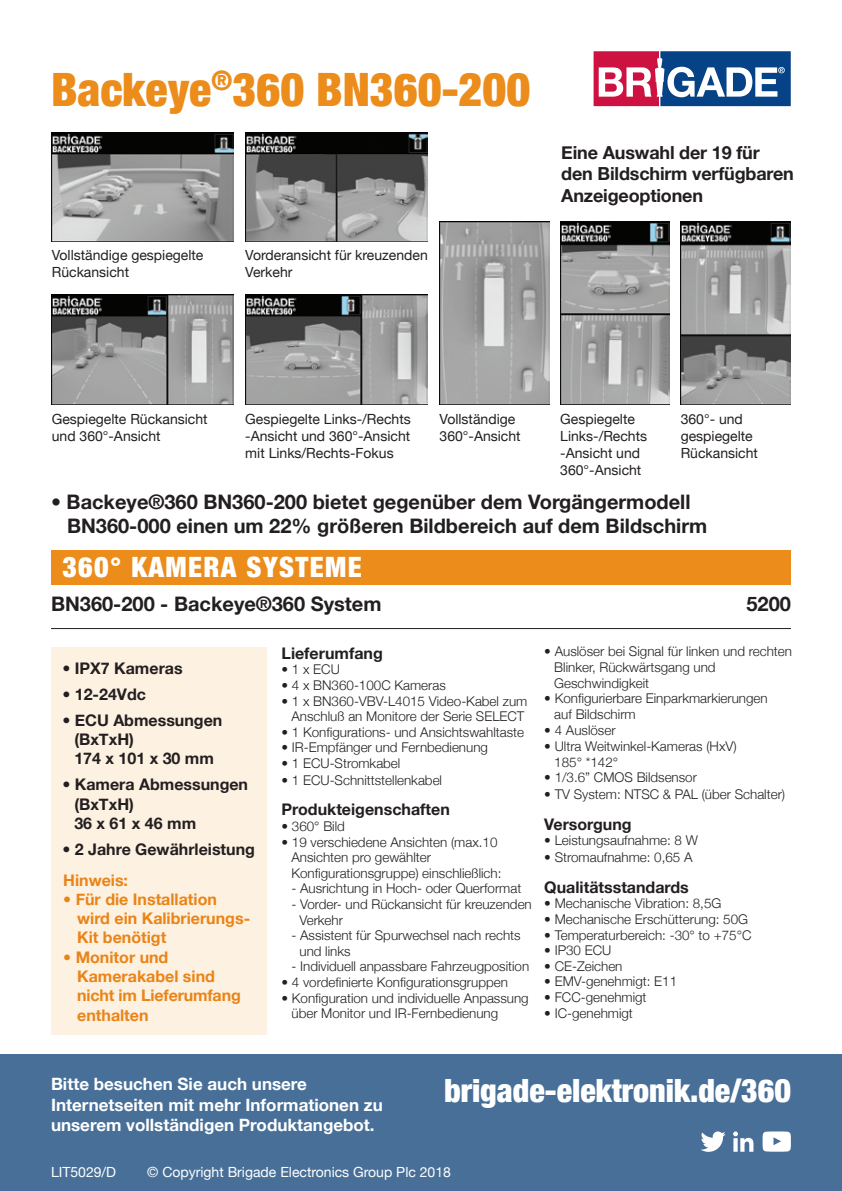
<style>
.page{position:relative;width:842px;height:1191px;background:#fff}
.page>*{position:absolute;margin:0;border:0;box-sizing:border-box;transform-origin:0 0}
.t1{font:900 condensed 46px "Helvetica Neue";color:#eb8c1b}
.t2{font:900 condensed 32px "Helvetica Neue";color:#fff}
.t3{font:900 condensed 28px "Helvetica Neue";letter-spacing:.05em;color:#fff}
.Heading_with_rule{font:700 20px/24px "Helvetica Neue";color:#231f20}
.t4{font:700 18px/21.6px "Helvetica Neue";letter-spacing:-.01em;color:#231f20}
.t5{font:700 17px/20.4px "Helvetica Neue";color:#fff}
.t6{font:700 16px/19.4px "Helvetica Neue";color:#eb8c1b}
.Feature_bullets{font:700 16px/19.2px "Helvetica Neue";color:#231f20}
.Bullet_headings{font:700 16px "Helvetica Neue";color:#231f20}
.t7{font:14px/16.8px "Helvetica Neue";color:#231f20}
.t8{font:14px "Helvetica Neue";color:#fff}
.Product_bullets{font:300 13.4px/15.6px "Helvetica Neue";color:#231f20}
</style>
<div class="page">
<div style="left:0;top:1054px;width:842px;height:137px;background:#476f98"></div>
<svg style="left:593px;top:51px;width:198px;height:56px"></svg>
<svg style="left:594px;top:51px;width:197px;height:55px"></svg>
<svg style="left:700px;top:1131px;width:26px;height:20px"></svg>
<svg style="left:733px;top:1131px;width:20px;height:20px"></svg>
<svg style="left:762px;top:1131px;width:29px;height:20px"></svg>
<hr style="left:51px;top:628px;width:740px;height:1px;background:#231f20">
<div style="left:51px;top:647px;width:215px;height:387px;background:#fdf1e2"></div>
<div style="left:51px;top:550px;width:740px;height:34px;background:#eb8c1b"></div>
<img style="left:51px;top:132px;width:182px;height:110px">
<img style="left:51px;top:295px;width:182px;height:109px">
<img style="left:440px;top:222px;width:109px;height:182px">
<img style="left:560px;top:222px;width:110px;height:182px">
<img style="left:681px;top:222px;width:109px;height:182px">
<img style="left:245px;top:295px;width:183px;height:109px">
<img style="left:245px;top:132px;width:183px;height:110px">
<p class="t1" style="left:51px;top:51px;width:481px">Backeye<sup>®</sup>360 BN360-200</p>
<p class="t7" style="left:52px;top:246px;width:153px">Vollständige gespiegelte<br>Rückansicht</p>
<p class="t7" style="left:245px;top:246px;width:184px">Vorderansicht für kreuzenden<br>Verkehr</p>
<p class="t4" style="left:561px;top:141px;width:234px">Eine Auswahl der 19 für den Bildschirm verfügbaren<br>Anzeigeoptionen</p>
<p class="t7" style="left:52px;top:410px;width:157px">Gespiegelte Rückansicht und 360°-Ansicht</p>
<p class="t7" style="left:440px;top:410px;width:83px">Vollständige<br>360°-Ansicht</p>
<p class="t7" style="left:560px;top:410px;width:88px">Gespiegelte<br>Links-/Rechts -Ansicht und<br>360°-Ansicht</p>
<p class="t7" style="left:681px;top:410px;width:79px">360°- und gespiegelte<br>Rückansicht</p>
<p class="t7" style="left:245px;top:410px;width:167px;text-align:justify">Gespiegelte Links-/Rechts -Ansicht und 360°-Ansicht mit Links/Rechts-Fokus</p>
<p class="Heading_with_rule" style="left:67px;top:489px;width:642px;text-indent:-16px">• Backeye®360 BN360-200 bietet gegenüber dem Vorgängermodell<br>BN360-000 einen um 22% größeren Bildbereich auf dem Bildschirm</p>
<p class="t3" style="left:62px;top:544px;width:301px">360° KAMERA SYSTEME</p>
<p class="Heading_with_rule" style="left:51px;top:591px;width:332px">BN360-200 - Backeye®360 System</p>
<p class="Heading_with_rule" style="left:746px;top:591px;width:46px">5200</p>
<p class="Bullet_headings" style="left:281px;top:638px;width:103px">Lieferumfang</p>
<p class="Product_bullets" style="left:281px;top:661px;width:60px">• 1 x ECU</p>
<p class="Product_bullets" style="left:281px;top:676px;width:166px">• 4 x BN360-100C Kameras</p>
<p class="Product_bullets" style="left:281px;top:692px;width:247px;text-align:center">• 1 x BN360-VBV-L4015 Video-Kabel zum<br>Anschluß an Monitore der Serie SELECT</p>
<p class="Product_bullets" style="left:281px;top:723px;width:244px">• 1 Konfigurations- und Ansichtswahltaste</p>
<p class="Product_bullets" style="left:281px;top:739px;width:208px">• IR-Empfänger und Fernbedienung</p>
<p class="Product_bullets" style="left:281px;top:754px;width:120px">• 1 ECU-Stromkabel</p>
<p class="Product_bullets" style="left:281px;top:771px;width:162px">• 1 ECU-Schnittstellenkabel</p>
<p class="Bullet_headings" style="left:281px;top:795px;width:170px">Produkteigenschaften</p>
<p class="Product_bullets" style="left:281px;top:817px;width:65px">• 360° Bild</p>
<p class="Product_bullets" style="left:291px;top:833px;width:207px;text-indent:-10px">• 19 verschiedene Ansichten (max.10<br>Ansichten pro gewählter</p>
<p class="Product_bullets" style="left:291px;top:864px;width:211px">Konfigurationsgruppe) einschließlich:</p>
<p class="Product_bullets" style="left:291px;top:880px;width:231px">- Ausrichtung in Hoch- oder Querformat</p>
<p class="Product_bullets" style="left:299px;top:895px;width:234px;text-indent:-8px">- Vorder- und Rückansicht für kreuzenden<br>Verkehr</p>
<p class="Product_bullets" style="left:299px;top:926px;width:223px;text-indent:-8px">- Assistent für Spurwechsel nach rechts und links</p>
<p class="Product_bullets" style="left:291px;top:958px;width:239px">- Individuell anpassbare Fahrzeugposition</p>
<p class="Product_bullets" style="left:281px;top:973px;width:228px">• 4 vordefinierte Konfigurationsgruppen</p>
<p class="Product_bullets" style="left:291px;top:989px;width:239px;text-indent:-10px">• Konfiguration und individuelle Anpassung über Monitor und IR-Fernbedienung</p>
<p class="Product_bullets" style="left:554px;top:642px;width:239px;text-indent:-10px">• Auslöser bei Signal für linken und rechten<br>Blinker, Rückwärtsgang und</p>
<p class="Product_bullets" style="left:554px;top:674px;width:96px">Geschwindigkeit</p>
<p class="Product_bullets" style="left:554px;top:690px;width:215px;text-indent:-10px">• Konfigurierbare Einparkmarkierungen auf Bildschirm</p>
<p class="Product_bullets" style="left:544px;top:721px;width:73px">• 4 Auslöser</p>
<p class="Product_bullets" style="left:544px;top:737px;width:194px">• Ultra Weitwinkel-Kameras (HxV)</p>
<p class="Product_bullets" style="left:554px;top:753px;width:65px">185° *142°</p>
<p class="Product_bullets" style="left:544px;top:769px;width:154px">• 1/3.6” CMOS Bildsensor</p>
<p class="Product_bullets" style="left:544px;top:786px;width:242px">• TV System: NTSC &amp; PAL (über Schalter)</p>
<p class="Bullet_headings" style="left:544px;top:809px;width:89px">Versorgung</p>
<p class="Product_bullets" style="left:544px;top:832px;width:155px">• Leistungsaufnahme: 8 W</p>
<p class="Product_bullets" style="left:544px;top:849px;width:150px">• Stromaufnahme: 0,65 A</p>
<p class="Bullet_headings" style="left:544px;top:872px;width:146px">Qualitätsstandards</p>
<p class="Product_bullets" style="left:544px;top:895px;width:179px">• Mechanische Vibration: 8,5G</p>
<p class="Product_bullets" style="left:544px;top:910px;width:205px">• Mechanische Erschütterung: 50G</p>
<p class="Product_bullets" style="left:544px;top:926px;width:209px">• Temperaturbereich: -30° to +75°C</p>
<p class="Product_bullets" style="left:544px;top:942px;width:69px">• IP30 ECU</p>
<p class="Product_bullets" style="left:544px;top:957px;width:80px">• CE-Zeichen</p>
<p class="Product_bullets" style="left:544px;top:973px;width:134px">• EMV-genehmigt: E11</p>
<p class="Product_bullets" style="left:544px;top:988px;width:104px">• FCC-genehmigt</p>
<p class="Product_bullets" style="left:544px;top:1004px;width:90px">• IC-genehmigt</p>
<p class="Feature_bullets" style="left:62px;top:658px;width:122px">• IPX7 Kameras</p>
<p class="Feature_bullets" style="left:62px;top:684px;width:85px">• 12-24Vdc</p>
<p class="Feature_bullets" style="left:74px;top:710px;width:150px;text-indent:-12px">• ECU Abmessungen (BxTxH)<br>174 x 101 x 30 mm</p>
<p class="Feature_bullets" style="left:74px;top:774px;width:175px;text-indent:-12px">• Kamera Abmessungen (BxTxH)<br>36 x 61 x 46 mm</p>
<p class="Feature_bullets" style="left:62px;top:838px;width:194px">• 2 Jahre Gewährleistung</p>
<p class="t6" style="left:63px;top:869px;width:66px">Hinweis:</p>
<p class="t6" style="left:77px;top:889px;width:174px;text-indent:-14px">• Für die Installation wird ein Kalibrierungs-<br>Kit benötigt</p>
<p class="t6" style="left:77px;top:946px;width:165px;text-indent:-14px">• Monitor und<br>Kamerakabel sind nicht im Lieferumfang enthalten</p>
<p class="t5" style="left:51px;top:1073px;width:333px">Bitte besuchen Sie auch unsere<br>Internetseiten mit mehr Informationen zu unserem vollständigen Produktangebot.</p>
<p class="t2" style="left:444px;top:1063px;width:348px">brigade-elektronik.de/360</p>
<p class="t8" style="left:51px;top:1160px;width:67px">LIT5029/D</p>
<p class="t8" style="left:147px;top:1160px;width:305px">© Copyright Brigade Electronics Group Plc 2018</p>
</div>
